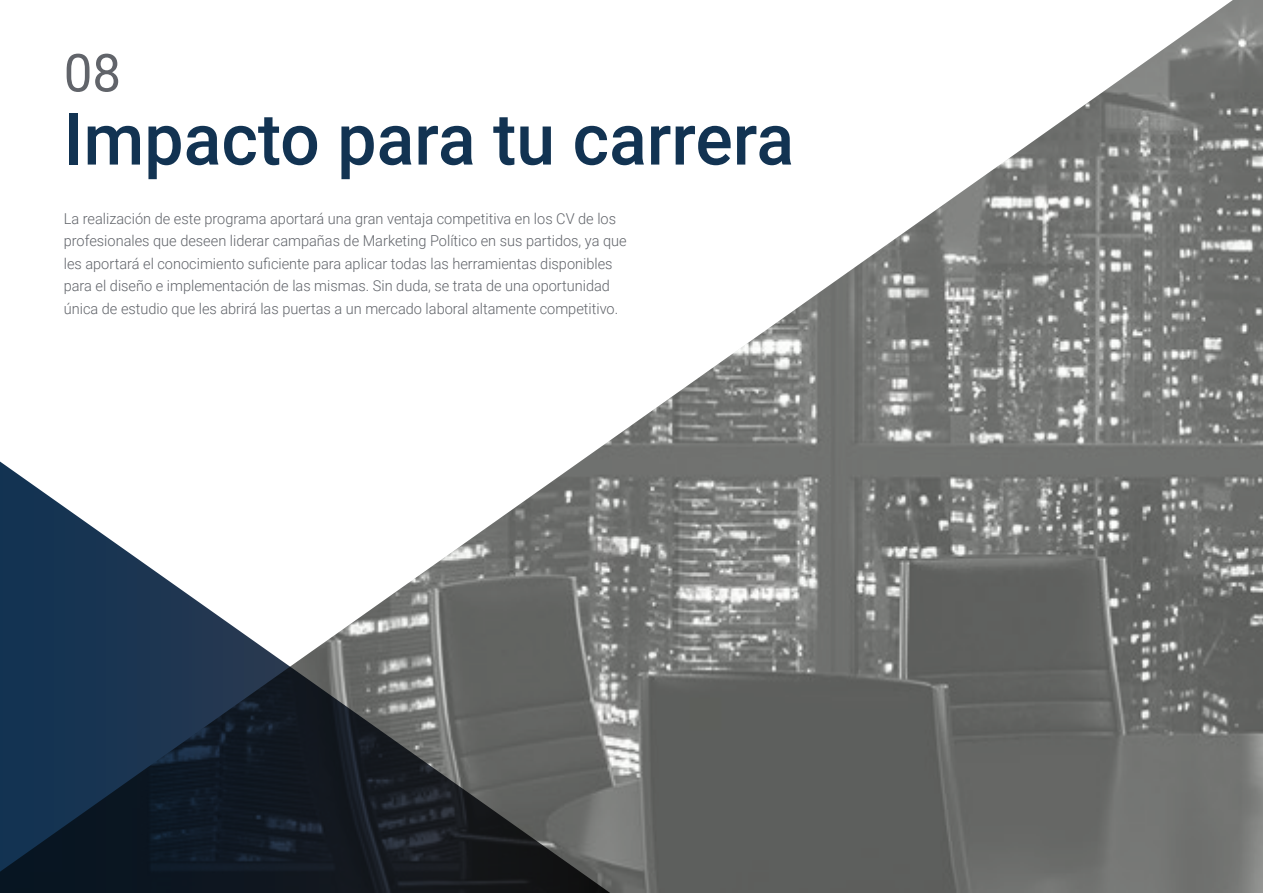
<style>
.page{position:relative;width:1263px;height:893px;background:#fff}
.page>*{position:absolute;margin:0;border:0;box-sizing:border-box;transform-origin:0 0}
.t1{font:500 72px "Roboto";color:#123352}
.t2{font:52.5px "Roboto";color:#61646a}
.t3{font:300 15px/22.5px "Roboto";color:#61646a}
</style>
<div class="page">
<img style="left:602px;top:0;width:661px;height:893px">
<svg style="left:0;top:446px;width:640px;height:447px"></svg>
<h2 class="t2" style="left:64px;top:36px;width:59px">08</h2>
<h1 class="t1" style="left:64px;top:89px;width:732px">Impacto para tu carrera</h1>
<p class="t3" style="left:64px;top:207px;width:564px">La realización de este programa aportará una gran ventaja competitiva en los CV de los profesionales que deseen liderar campañas de Marketing Político en sus partidos, ya que les aportará el conocimiento suficiente para aplicar todas las herramientas disponibles para el diseño e implementación de las mismas. Sin duda, se trata de una oportunidad única de estudio que les abrirá las puertas a un mercado laboral altamente competitivo.</p>
</div>
